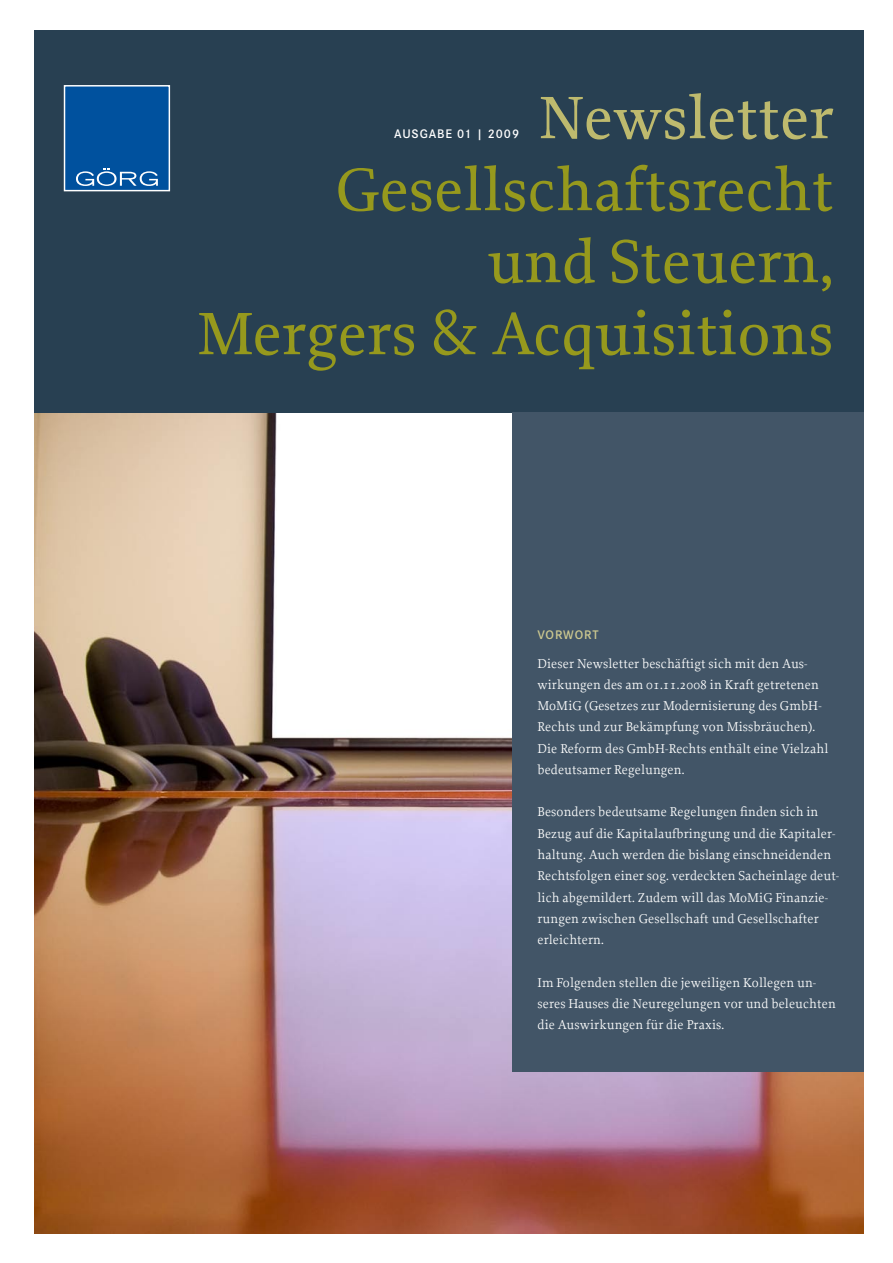
<style>
.page{position:relative;width:893px;height:1263px;background:#fff}
.page>*{position:absolute;margin:0;border:0;box-sizing:border-box;transform-origin:0 0}
.t1{font:500 63px "Proforma";letter-spacing:.005em;color:#96991d}
.t2{font:500 63px "Proforma";letter-spacing:.005em;color:#beba6e}
.G__Text_weiß{font:13.5px/21.3px "Proforma";letter-spacing:.01em;color:#fff}
.t3{font:600 12.9px "Corporate S";letter-spacing:.07em;color:#fff}
.G__Text_weiß-2{font:600 12.9px "Corporate S";letter-spacing:.065em;color:#cdc990}
</style>
<div class="page">
<img style="left:34px;top:412px;width:829px;height:821px">
<div style="left:34px;top:30px;width:829px;height:382px;background:#284052"></div>
<div style="left:65px;top:86px;width:104px;height:105px;background:#00519e"></div>
<div style="left:64px;top:85px;width:106px;height:106px;border:1px solid #fff"></div>
<svg style="left:76px;top:168px;width:82px;height:18px"></svg>
<div style="left:512px;top:412px;width:351px;height:659px;background:#425567"></div>
<p class="t2" style="left:539px;top:79px;width:296px">Newsletter</p>
<p class="t1" style="left:335px;top:151px;width:499px">Gesellschaftsrecht</p>
<p class="t1" style="left:487px;top:223px;width:348px">und Steuern,</p>
<p class="t1" style="left:197px;top:295px;width:638px">Mergers &amp; Acquisitions</p>
<p class="t3" style="left:394px;top:126px;width:126px">AUSGABE 01 | 2009</p>
<p class="G__Text_weiß-2" style="left:537px;top:627px;width:63px">VORWORT</p>
<p class="G__Text_weiß" style="left:537px;top:652px;width:292px">Dieser Newsletter beschäftigt sich mit den Aus&shy;wirkungen des am 01.11.2008 in Kraft getretenen MoMiG (Gesetzes zur Modernisierung des GmbH-Rechts und zur Bekämpfung von Missbräuchen).<br>Die Reform des GmbH-Rechts enthält eine Vielzahl bedeutsamer Regelungen.</p>
<p class="G__Text_weiß" style="left:537px;top:801px;width:303px">Besonders bedeutsame Regelungen finden sich in Bezug auf die Kapitalaufbringung und die Kapitaler&shy;haltung. Auch werden die bislang einschneidenden Rechtsfolgen einer sog. verdeckten Sacheinlage deut&shy;lich abgemildert. Zudem will das MoMiG Finanzie&shy;rungen zwischen Gesellschaft und Gesellschafter erleichtern.</p>
<p class="G__Text_weiß" style="left:537px;top:971px;width:300px">Im Folgenden stellen die jeweiligen Kollegen un&shy;seres Hauses die Neuregelungen vor und beleuchten die Auswirkungen für die Praxis.</p>
</div>
